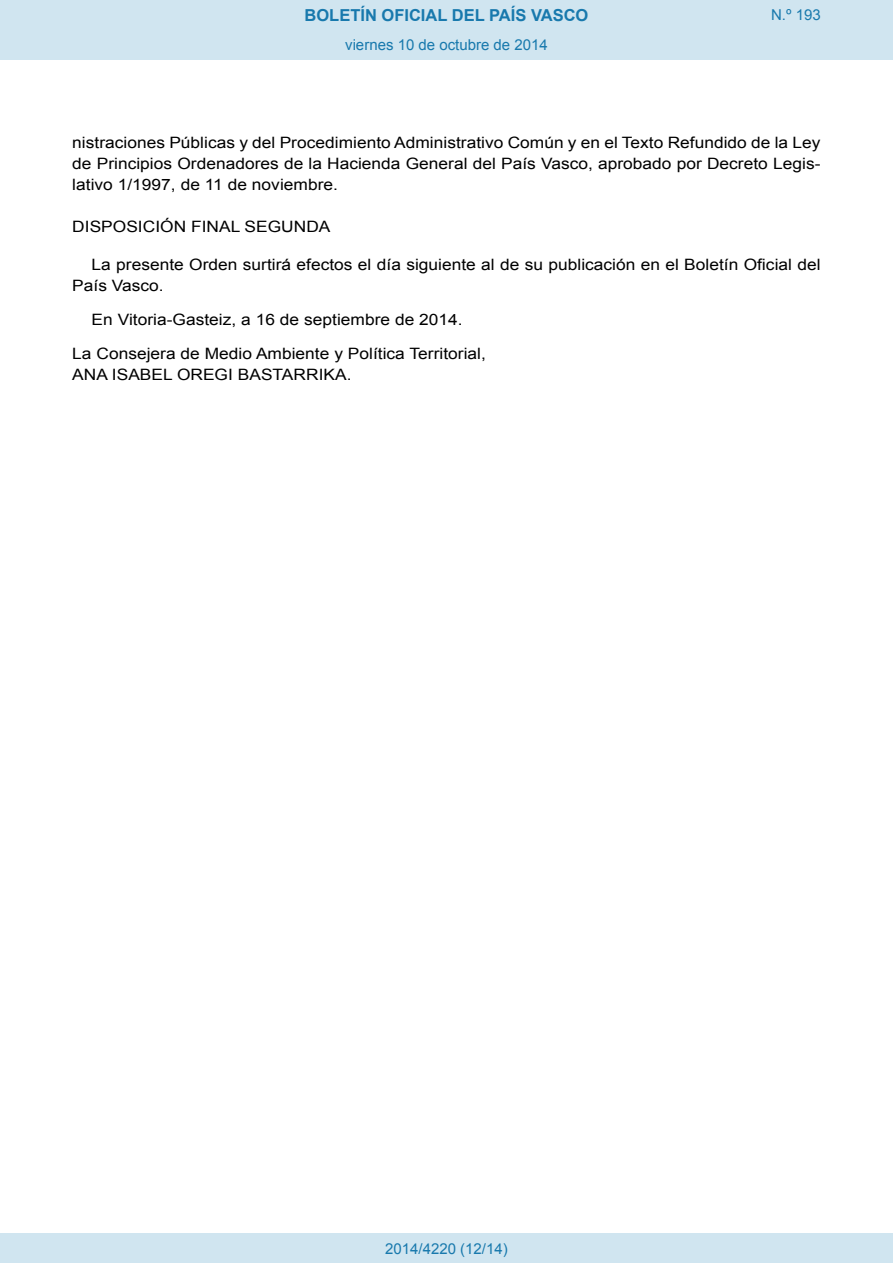
<style>
.page{position:relative;width:893px;height:1263px;background:#fff}
.page>*{position:absolute;margin:0;border:0;box-sizing:border-box;transform-origin:0 0}
.t1{font:700 16.5px "Arial";color:#1879ad}
.BOPVDetalle{font:15.6px/21px "Arial";color:#000;text-align:justify;scale:1.11 1}
.BOPVFirmaPuesto{font:15.6px "Arial";color:#000;scale:1.11 1}
.BOPVFirmaLugFec{font:15.6px "Arial";color:#000;scale:1.11 1}
.BOPVFirmaNombre{font:15.6px "Arial";color:#000;scale:1.11 1}
.BOPVDisposicion{font:15.6px "Arial";color:#000;scale:1.11 1}
.Paginacion_Centro{font:15px "Arial";color:#1879ad}
</style>
<div class="page">
<div style="left:0;top:0;width:893px;height:60px;background:#d0e5f0"></div>
<div style="left:0;top:1233px;width:893px;height:30px;background:#d0e5f0"></div>
<p class="t1" style="left:305px;top:4px;width:285px">BOLETÍN OFICIAL DEL PAÍS VASCO</p>
<p class="Paginacion_Centro" style="left:345px;top:35px;width:204px">viernes 10 de octubre de 2014</p>
<p class="Paginacion_Centro" style="left:771px;top:5px;width:51px">N.º 193</p>
<p class="BOPVDetalle" style="left:72px;top:132px;width:676px">nistraciones Públicas y del Procedimiento Administrativo Común y en el Texto Refundido de la Ley de Principios Ordenadores de la Hacienda General del País Vasco, aprobado por Decreto Legis&shy;lativo 1/1997, de 11 de noviembre.</p>
<p class="BOPVDisposicion" style="left:72px;top:217px;width:234px">DISPOSICIÓN FINAL SEGUNDA</p>
<p class="BOPVDetalle" style="left:72px;top:255px;width:676px;text-indent:19px">La presente Orden surtirá efectos el día siguiente al de su publicación en el Boletín Oficial del<br>País Vasco.</p>
<p class="BOPVFirmaLugFec" style="left:92px;top:309px;width:336px">En Vitoria-Gasteiz, a 16 de septiembre de 2014.</p>
<p class="BOPVFirmaPuesto" style="left:72px;top:343px;width:374px">La Consejera de Medio Ambiente y Política Territorial,</p>
<p class="BOPVFirmaNombre" style="left:72px;top:364px;width:253px">ANA ISABEL OREGI BASTARRIKA.</p>
<p class="Paginacion_Centro" style="left:385px;top:1238px;width:124px">2014/4220 (12/14)</p>
</div>
